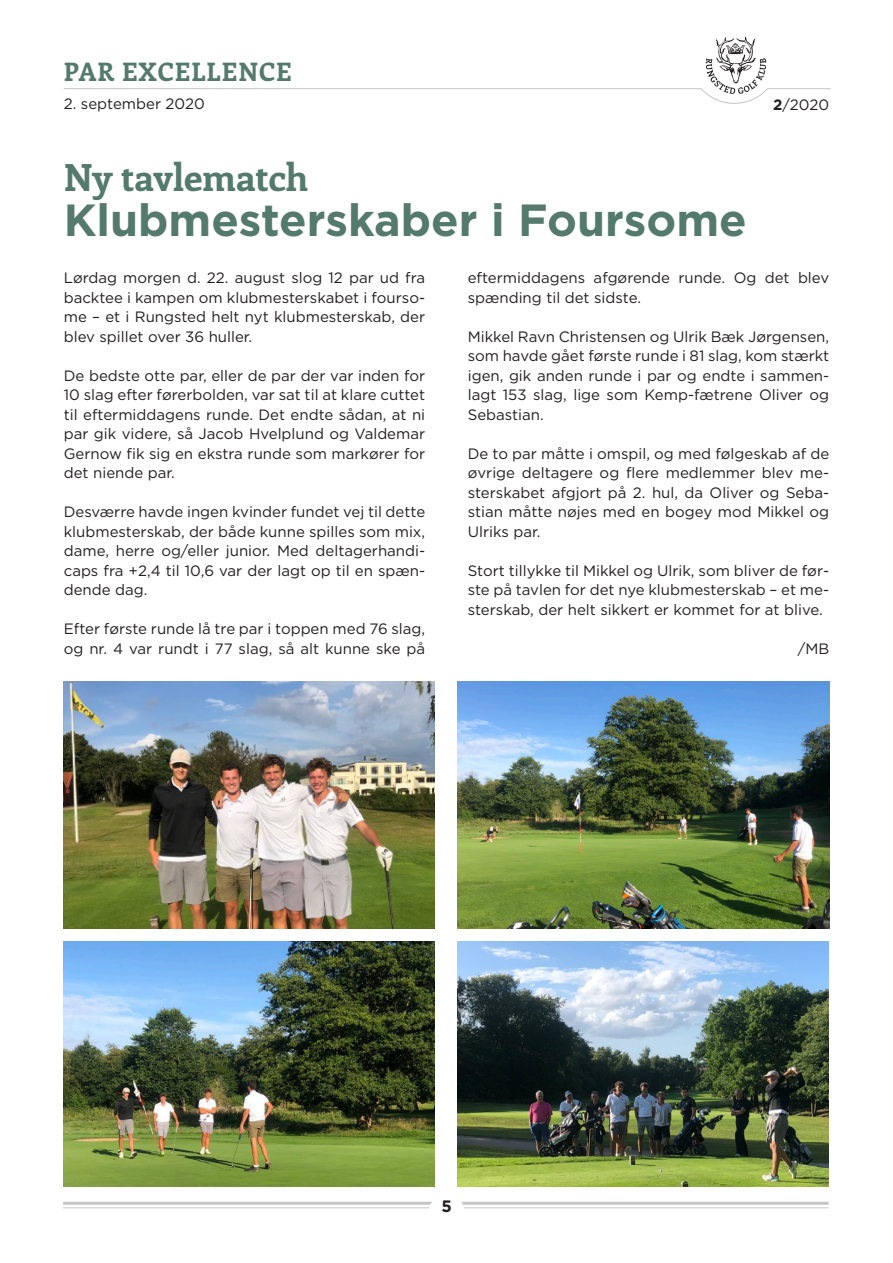
<style>
.page{position:relative;width:893px;height:1263px;background:#fff}
.page>*{position:absolute;margin:0;border:0;box-sizing:border-box;transform-origin:0 0}
.t1{font:700 45px "Gotham";color:#547a6d}
.t2{font:700 37.5px "Enriqueta";color:#547a6d}
.t3{font:700 25.5px "Enriqueta";letter-spacing:.04em;color:#547a6d}
.t4{font:700 16.5px "Gotham";color:#231f20}
.t5{font:15px/19.5px "Gotham";color:#231f20;text-align:justify}
.s1{font-weight:700}
</style>
<div class="page">
<hr style="left:63px;top:1207px;width:765px;height:1px;background:#c5c5c6">
<hr style="left:63px;top:1202px;width:765px;height:3px;background:#c5c5c6">
<div style="left:429px;top:1194px;width:35px;height:36px;background:#fff;border-radius:50%"></div>
<svg style="left:63px;top:37px;width:768px;height:67px"></svg>
<img style="left:458px;top:681px;width:371px;height:247px">
<img style="left:64px;top:681px;width:371px;height:247px">
<img style="left:458px;top:941px;width:370px;height:246px">
<img style="left:64px;top:941px;width:371px;height:245px">
<p class="t3" style="left:64px;top:54px;width:230px">PAR EXCELLENCE</p>
<p class="t5" style="left:64px;top:93px;width:143px">2. september 2020</p>
<p class="t5" style="left:773px;top:94px;width:57px"><span class="s1">2</span>/2020</p>
<p class="t2" style="left:64px;top:151px;width:246px">Ny tavlematch</p>
<p class="t1" style="left:64px;top:190px;width:684px">Klubmesterskaber i Foursome</p>
<p class="t5" style="left:64px;top:268px;width:363px">Lørdag morgen d. 22. august slog 12 par ud fra backtee i kampen om klubmesterskabet i fourso&shy;me – et i Rungsted helt nyt klubmesterskab, der blev spillet over 36 huller.</p>
<p class="t5" style="left:64px;top:365px;width:363px">De bedste otte par, eller de par der var inden for 10 slag efter førerbolden, var sat til at klare cuttet til eftermiddagens runde. Det endte sådan, at ni par gik videre, så Jacob Hvelplund og Valdemar Gernow fik sig en ekstra runde som markører for det niende par.</p>
<p class="t5" style="left:64px;top:502px;width:363px">Desværre havde ingen kvinder fundet vej til dette klubmesterskab, der både kunne spilles som mix, dame, herre og/eller junior. Med deltagerhandi&shy;caps fra +2,4 til 10,6 var der lagt op til en spæn&shy;dende dag.</p>
<p class="t5" style="left:64px;top:619px;width:363px">Efter første runde lå tre par i toppen med 76 slag, og nr. 4 var rundt i 77 slag, så alt kunne ske på</p>
<p class="t5" style="left:468px;top:268px;width:363px">eftermiddagens afgørende runde. Og det blev spænding til det sidste.</p>
<p class="t5" style="left:468px;top:326px;width:363px">Mikkel Ravn Christensen og Ulrik Bæk Jørgensen, som havde gået første runde i 81 slag, kom stærkt igen, gik anden runde i par og endte i sammen&shy;lagt 153 slag, lige som Kemp-fætrene Oliver og Sebastian.</p>
<p class="t5" style="left:468px;top:443px;width:363px">De to par måtte i omspil, og med følgeskab af de øvrige deltagere og flere medlemmer blev me&shy;sterskabet afgjort på 2. hul, da Oliver og Seba&shy;stian måtte nøjes med en bogey mod Mikkel og Ulriks par.</p>
<p class="t5" style="left:468px;top:560px;width:363px">Stort tillykke til Mikkel og Ulrik, som bliver de før&shy;ste på tavlen for det nye klubmesterskab – et me&shy;sterskab, der helt sikkert er kommet for at blive.</p>
<p class="t5" style="left:798px;top:638px;width:33px">/MB</p>
<p class="t4" style="left:441px;top:1195px;width:12px">5</p>
</div>
